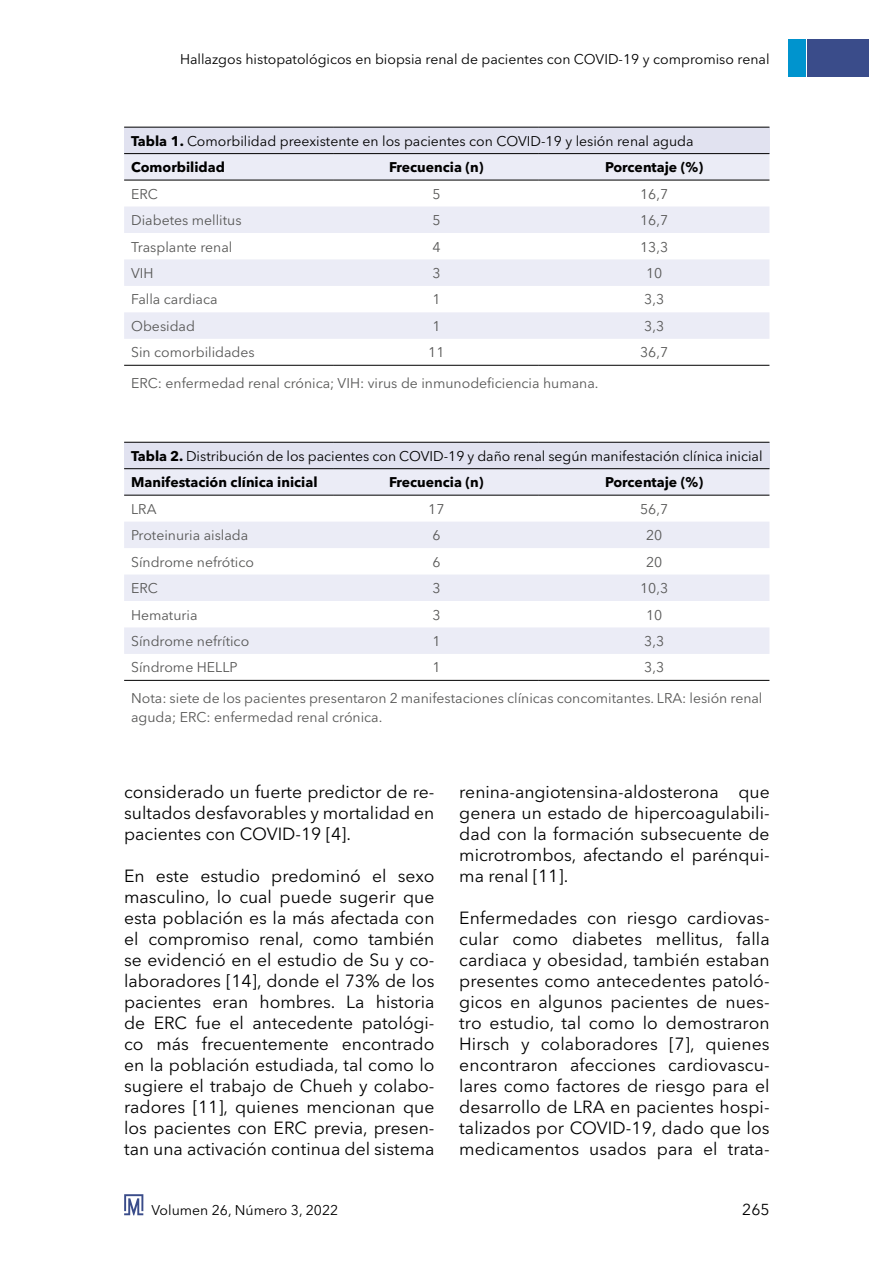
<style>
.page{position:relative;width:869px;height:1265px;background:#fff}
.page>*{position:absolute;margin:0;border:0;box-sizing:border-box;transform-origin:0 0}
.t1{font:17.5px/21px "Avenir Next LT Pro";color:#000;text-align:justify}
.t2{font:15.75px "Avenir Next LT Pro";color:#000}
.t3{font:14px/30.6px "Avenir Next LT Pro";color:#575756}
.t4{font:14px/26.4px "Avenir Next LT Pro";color:#000}
.t5{font:700 14px "Avenir Next LT Pro";color:#000}
.s1{font-weight:700}
</style>
<div class="page">
<div style="left:806px;top:40px;width:62px;height:37px;background:#3a4c8a"></div>
<div style="left:788px;top:40px;width:17px;height:37px;background:#0094ce"></div>
<svg style="left:124px;top:1194px;width:19px;height:21px"></svg>
<div style="left:124px;top:127px;width:645px;height:27px;background:#e1e2f0"></div>
<svg style="left:124px;top:154px;width:645px;height:185px;fill:#ebecf6"></svg>
<hr style="left:124px;top:127px;width:210px;height:1px;background:#000">
<hr style="left:334px;top:127px;width:204px;height:1px;background:#000">
<hr style="left:538px;top:127px;width:231px;height:1px;background:#000">
<hr style="left:124px;top:153px;width:210px;height:1px;background:#000">
<hr style="left:334px;top:153px;width:204px;height:1px;background:#000">
<hr style="left:538px;top:153px;width:231px;height:1px;background:#000">
<hr style="left:124px;top:180px;width:210px;height:1px;background:#000">
<hr style="left:334px;top:180px;width:204px;height:1px;background:#000">
<hr style="left:538px;top:180px;width:231px;height:1px;background:#000">
<hr style="left:124px;top:365px;width:210px;height:1px;background:#000">
<hr style="left:334px;top:365px;width:204px;height:1px;background:#000">
<hr style="left:538px;top:365px;width:231px;height:1px;background:#000">
<div style="left:124px;top:442px;width:645px;height:27px;background:#e1e2f0"></div>
<svg style="left:124px;top:469px;width:645px;height:185px;fill:#ebecf6"></svg>
<hr style="left:124px;top:442px;width:210px;height:1px;background:#000">
<hr style="left:334px;top:442px;width:204px;height:1px;background:#000">
<hr style="left:538px;top:442px;width:231px;height:1px;background:#000">
<hr style="left:124px;top:468px;width:210px;height:1px;background:#000">
<hr style="left:334px;top:468px;width:204px;height:1px;background:#000">
<hr style="left:538px;top:468px;width:231px;height:1px;background:#000">
<hr style="left:124px;top:495px;width:210px;height:1px;background:#000">
<hr style="left:334px;top:495px;width:204px;height:1px;background:#000">
<hr style="left:538px;top:495px;width:231px;height:1px;background:#000">
<hr style="left:124px;top:680px;width:210px;height:1px;background:#000">
<hr style="left:334px;top:680px;width:204px;height:1px;background:#000">
<hr style="left:538px;top:680px;width:231px;height:1px;background:#000">
<p class="t4" style="left:180px;top:46px;width:590px">Hallazgos histopatológicos en biopsia renal de pacientes con COVID-19 y compromiso renal</p>
<p class="t4" style="left:131px;top:128px;width:563px"><span class="s1">Tabla 1.</span> Comorbilidad preexistente en los pacientes con COVID-19 y lesión renal aguda<br><span class="s1">Comorbilidad</span></p>
<p class="t5" style="left:389px;top:159px;width:96px">Frecuencia (n)</p>
<p class="t5" style="left:605px;top:159px;width:99px">Porcentaje (%)</p>
<p class="t3" style="left:131px;top:178px;width:28px">ERC</p>
<p class="t3" style="left:432px;top:178px;width:10px">5</p>
<p class="t3" style="left:640px;top:178px;width:29px">16,7</p>
<p class="t3" style="left:131px;top:205px;width:112px">Diabetes mellitus</p>
<p class="t3" style="left:432px;top:205px;width:10px">5</p>
<p class="t3" style="left:640px;top:205px;width:29px">16,7</p>
<p class="t3" style="left:131px;top:231px;width:103px">Trasplante renal</p>
<p class="t3" style="left:432px;top:231px;width:10px">4</p>
<p class="t3" style="left:640px;top:231px;width:29px">13,3</p>
<p class="t3" style="left:131px;top:258px;width:24px">VIH</p>
<p class="t3" style="left:432px;top:258px;width:10px">3</p>
<p class="t3" style="left:645px;top:258px;width:18px">10</p>
<p class="t3" style="left:131px;top:284px;width:88px">Falla cardiaca</p>
<p class="t3" style="left:432px;top:284px;width:10px">1</p>
<p class="t3" style="left:644px;top:284px;width:21px">3,3</p>
<p class="t3" style="left:131px;top:311px;width:65px">Obesidad</p>
<p class="t3" style="left:432px;top:311px;width:10px">1</p>
<p class="t3" style="left:644px;top:311px;width:21px">3,3</p>
<p class="t3" style="left:131px;top:337px;width:125px">Sin comorbilidades</p>
<p class="t3" style="left:428px;top:337px;width:18px">11</p>
<p class="t3" style="left:640px;top:337px;width:29px">36,7</p>
<p class="t3" style="left:131px;top:368px;width:468px">ERC: enfermedad renal crónica; VIH: virus de inmunodeficiencia humana.</p>
<p class="t4" style="left:131px;top:443px;width:632px"><span class="s1">Tabla 2.</span> Distribución de los pacientes con COVID-19 y daño renal según manifestación clínica inicial<br><span class="s1">Manifestación clínica inicial</span></p>
<p class="t5" style="left:389px;top:474px;width:96px">Frecuencia (n)</p>
<p class="t5" style="left:605px;top:474px;width:99px">Porcentaje (%)</p>
<p class="t3" style="left:131px;top:493px;width:27px">LRA</p>
<p class="t3" style="left:428px;top:493px;width:18px">17</p>
<p class="t3" style="left:640px;top:493px;width:29px">56,7</p>
<p class="t3" style="left:131px;top:520px;width:119px">Proteinuria aislada</p>
<p class="t3" style="left:432px;top:520px;width:10px">6</p>
<p class="t3" style="left:645px;top:520px;width:18px">20</p>
<p class="t3" style="left:131px;top:546px;width:124px">Síndrome nefrótico</p>
<p class="t3" style="left:432px;top:546px;width:10px">6</p>
<p class="t3" style="left:645px;top:546px;width:18px">20</p>
<p class="t3" style="left:131px;top:573px;width:28px">ERC</p>
<p class="t3" style="left:432px;top:573px;width:10px">3</p>
<p class="t3" style="left:640px;top:573px;width:29px">10,3</p>
<p class="t3" style="left:131px;top:599px;width:68px">Hematuria</p>
<p class="t3" style="left:432px;top:599px;width:10px">3</p>
<p class="t3" style="left:645px;top:599px;width:18px">10</p>
<p class="t3" style="left:131px;top:626px;width:119px">Síndrome nefrítico</p>
<p class="t3" style="left:432px;top:626px;width:10px">1</p>
<p class="t3" style="left:644px;top:626px;width:21px">3,3</p>
<p class="t3" style="left:131px;top:652px;width:108px">Síndrome HELLP</p>
<p class="t3" style="left:432px;top:652px;width:10px">1</p>
<p class="t3" style="left:131px;top:652px;width:632px;text-indent:513px">3,3<br>Nota: siete de los pacientes presentaron 2 manifestaciones clínicas concomitantes. LRA: lesión renal</p>
<p class="t3" style="left:131px;top:702px;width:253px">aguda; ERC: enfermedad renal crónica.</p>
<p class="t1" style="left:124px;top:781px;width:312px">considerado un fuerte predictor de re&shy;sultados desfavorables y mortalidad en pacientes con COVID-19 [4].</p>
<p class="t1" style="left:124px;top:865px;width:312px">En este estudio predominó el sexo masculino, lo cual puede sugerir que esta población es la más afectada con el compromiso renal, como también se evidenció en el estudio de Su y co&shy;laboradores [14], donde el 73% de los pacientes eran hombres. La historia de ERC fue el antecedente patológi&shy;co más frecuentemente encontrado en la población estudiada, tal como lo sugiere el trabajo de Chueh y colabo&shy;radores [11], quienes mencionan que los pacientes con ERC previa, presen&shy;tan una activación continua del sistema</p>
<p class="t1" style="left:459px;top:781px;width:312px">renina-angiotensina-aldosterona que genera un estado de hipercoagulabili&shy;dad con la formación subsecuente de microtrombos, afectando el parénqui&shy;ma renal [11].</p>
<p class="t1" style="left:459px;top:907px;width:312px">Enfermedades con riesgo cardiovas&shy;cular como diabetes mellitus, falla cardiaca y obesidad, también estaban presentes como antecedentes patoló&shy;gicos en algunos pacientes de nues&shy;tro estudio, tal como lo demostraron Hirsch y colaboradores [7], quienes encontraron afecciones cardiovascu&shy;lares como factores de riesgo para el desarrollo de LRA en pacientes hospi&shy;talizados por COVID-19, dado que los medicamentos usados para el trata-</p>
<p class="t4" style="left:151px;top:1197px;width:188px">Volumen 26, Número 3, 2022</p>
<p class="t2" style="left:741px;top:1201px;width:29px">265</p>
</div>
